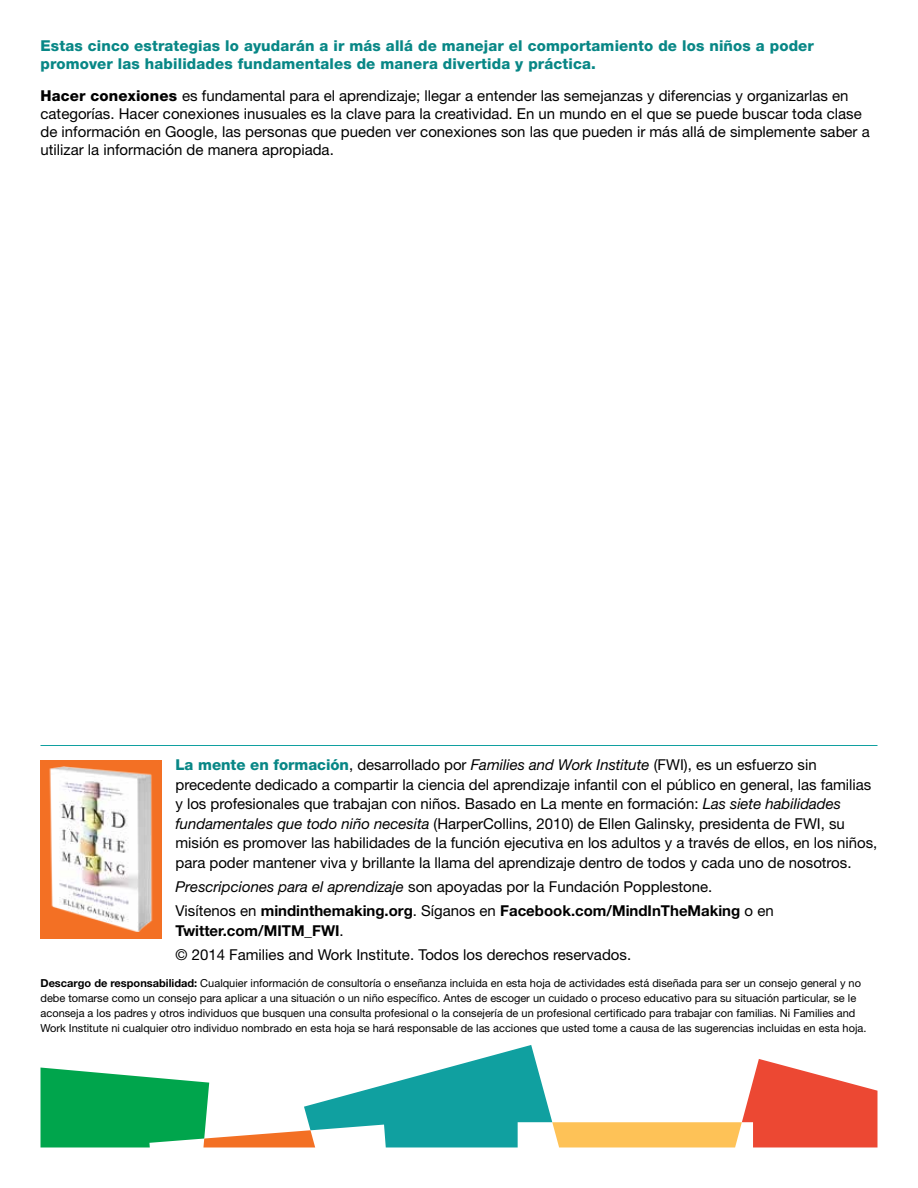
<style>
.page{position:relative;width:918px;height:1188px;background:#fff}
.page>*{position:absolute;margin:0;border:0;box-sizing:border-box;transform-origin:0 0}
.t1{font:15px/19.5px "Helvetica Neue LT Std";color:#000}
.t2{font:800 15px/18px "Helvetica Neue LT Std";letter-spacing:.01em;color:#088786}
.t3{font:10.95px/15px "Helvetica Neue LT Std";color:#000}
.s1{font-weight:800}
.s2{font-weight:800;color:#088786}
.s3{font-style:italic}
.s4{font-weight:700}
</style>
<div class="page">
<svg style="left:41px;top:1045px;width:837px;height:103px"></svg>
<div style="left:40px;top:760px;width:122px;height:179px;background:#f37024"></div>
<img style="left:49px;top:767px;width:104px;height:165px">
<hr style="left:40px;top:745px;width:838px;height:1px;background:#10a0a0">
<p class="t2" style="left:40px;top:37px;width:775px">Estas cinco estrategias lo ayudarán a ir más allá de manejar el comportamiento de los niños a poder promover las habilidades fundamentales de manera divertida y práctica.</p>
<p class="t1" style="left:40px;top:86px;width:831px;line-height:18px"><span class="s1">Hacer conexiones</span> es fundamental para el aprendizaje; llegar a entender las semejanzas y diferencias y organizarlas en categorías. Hacer conexiones inusuales es la clave para la creatividad. En un mundo en el que se puede buscar toda clase de información en Google, las personas que pueden ver conexiones son las que pueden ir más allá de simplemente saber a utilizar la información de manera apropiada.</p>
<p class="t1" style="left:176px;top:755px;width:703px"><span class="s2">La mente en formación</span>, desarrollado por <span class="s3">Families and Work Institute</span> (FWI), es un esfuerzo sin precedente dedicado a compartir la ciencia del aprendizaje infantil con el público en general, las familias y los profesionales que trabajan con niños. Basado en La mente en formación: <span class="s3">Las siete habilidades fundamentales que todo niño necesita</span> (HarperCollins, 2010) de Ellen Galinsky, presidenta de FWI, su misión es promover las habilidades de la función ejecutiva en los adultos y a través de ellos, en los niños, para poder mantener viva y brillante la llama del aprendizaje dentro de todos y cada uno de nosotros.</p>
<p class="t1" style="left:176px;top:874px;width:600px;line-height:24.2px"><span class="s3">Prescripciones para el aprendizaje</span> son apoyadas por la Fundación Popplestone.<br>Visítenos en <span class="s4">mindinthemaking.org</span>. Síganos en <span class="s4">Facebook.com/MindInTheMaking</span> o en</p>
<p class="t1" style="left:176px;top:918px;width:457px;line-height:24.2px"><span class="s4">Twitter.com/MITM_FWI</span>.<br>© 2014 Families and Work Institute. Todos los derechos reservados.</p>
<p class="t3" style="left:40px;top:975px;width:828px"><span class="s4">Descargo de responsabilidad:</span> Cualquier información de consultoría o enseñanza incluida en esta hoja de actividades está diseñada para ser un consejo general y no debe tomarse como un consejo para aplicar a una situación o un niño específico. Antes de escoger un cuidado o proceso educativo para su situación particular, se le aconseja a los padres y otros individuos que busquen una consulta profesional o la consejería de un profesional certificado para trabajar con familias. Ni Families and Work Institute ni cualquier otro individuo nombrado en esta hoja se hará responsable de las acciones que usted tome a causa de las sugerencias incluidas en esta hoja.</p>
</div>
